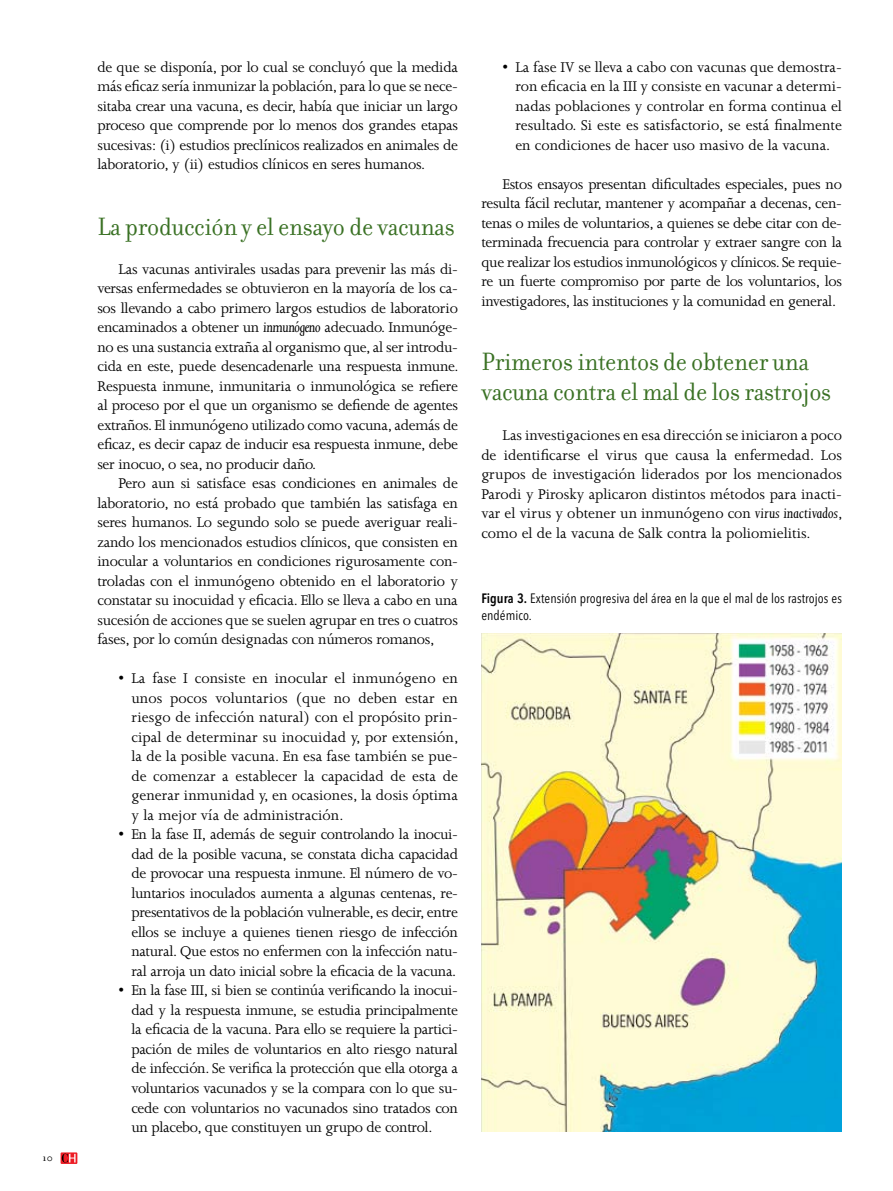
<style>
.page{position:relative;width:893px;height:1191px;background:#fff}
.page>*{position:absolute;margin:0;border:0;box-sizing:border-box;transform-origin:0 0}
.t1{font:27px/30px "Filosofia";letter-spacing:-.01em;color:#3a7124;scale:.95 1}
.t2{font:16.2px/19.5px "Joanna";letter-spacing:-.015em;color:#000;text-align:justify}
.t3{font:condensed 13.5px/16.5px "Avenir Next LT Pro";letter-spacing:.005em;color:#000}
.t4{font:11.25px "Filosofia";color:#000}
.s1{font-style:italic}
.s2{font-weight:600}
</style>
<div class="page">
<img style="left:481px;top:634px;width:361px;height:497px">
<svg style="left:61px;top:1152px;width:16px;height:12px"></svg>
<svg style="left:62px;top:1153px;width:14px;height:9px"></svg>
<p class="t4" style="left:43px;top:1151px;width:12px">10</p>
<p class="t2" style="left:97px;top:57px;width:362px">de que se disponía, por lo cual se concluyó que la medida más eficaz sería inmunizar la población, para lo que se nece&shy;sitaba crear una vacuna, es decir, había que iniciar un largo proceso que comprende por lo menos dos grandes etapas sucesivas: (i) estudios preclínicos realizados en animales de laboratorio, y (ii) estudios clínicos en seres humanos.</p>
<h1 class="t1" style="left:97px;top:211px;width:378px">La producción y el ensayo de vacunas</h1>
<p class="t2" style="left:97px;top:259px;width:363px;text-indent:21px">Las vacunas antivirales usadas para prevenir las más di&shy;versas enfermedades se obtuvieron en la mayoría de los ca&shy;sos llevando a cabo primero largos estudios de laboratorio encaminados a obtener un <span class="s1">inmunógeno</span> adecuado. Inmunóge&shy;no es una sustancia extraña al organismo que, al ser introdu&shy;cida en este, puede desencadenarle una respuesta inmune.<br>Respuesta inmune, inmunitaria o inmunológica se refiere al proceso por el que un organismo se defiende de agentes extraños. El inmunógeno utilizado como vacuna, además de eficaz, es decir capaz de inducir esa respuesta inmune, debe ser inocuo, o sea, no producir daño.</p>
<p class="t2" style="left:97px;top:473px;width:362px;text-indent:21px">Pero aun si satisface esas condiciones en animales de laboratorio, no está probado que también las satisfaga en seres humanos. Lo segundo solo se puede averiguar reali&shy;zando los mencionados estudios clínicos, que consisten en inocular a voluntarios en condiciones rigurosamente con&shy;troladas con el inmunógeno obtenido en el laboratorio y constatar su inocuidad y eficacia. Ello se lleva a cabo en una sucesión de acciones que se suelen agrupar en tres o cuatros fases, por lo común designadas con números romanos,</p>
<p class="t2" style="left:131px;top:669px;width:329px;text-indent:-13px">• La fase I consiste en inocular el inmunógeno en unos pocos voluntarios (que no deben estar en riesgo de infección natural) con el propósito prin&shy;cipal de determinar su inocuidad y, por extensión, la de la posible vacuna. En esa fase también se pue&shy;de comenzar a establecer la capacidad de esta de generar inmunidad y, en ocasiones, la dosis óptima y la mejor vía de administración.</p>
<p class="t2" style="left:131px;top:825px;width:328px;text-indent:-13px">• En la fase II, además de seguir controlando la inocui&shy;dad de la posible vacuna, se constata dicha capacidad de provocar una respuesta inmune. El número de vo&shy;luntarios inoculados aumenta a algunas centenas, re&shy;presentativos de la población vulnerable, es decir, entre ellos se incluye a quienes tienen riesgo de infección natural. Que estos no enfermen con la infección natu&shy;ral arroja un dato inicial sobre la eficacia de la vacuna.</p>
<p class="t2" style="left:131px;top:981px;width:328px;text-indent:-13px">• En la fase III, si bien se continúa verificando la inocui&shy;dad y la respuesta inmune, se estudia principalmente la eficacia de la vacuna. Para ello se requiere la partici&shy;pación de miles de voluntarios en alto riesgo natural de infección. Se verifica la protección que ella otorga a voluntarios vacunados y se la compara con lo que su&shy;cede con voluntarios no vacunados sino tratados con un placebo, que constituyen un grupo de control.</p>
<p class="t2" style="left:515px;top:57px;width:328px;text-indent:-13px">• La fase IV se lleva a cabo con vacunas que demostra&shy;ron eficacia en la III y consiste en vacunar a determi&shy;nadas poblaciones y controlar en forma continua el resultado. Si este es satisfactorio, se está finalmente en condiciones de hacer uso masivo de la vacuna.</p>
<p class="t2" style="left:481px;top:174px;width:362px;text-indent:21px">Estos ensayos presentan dificultades especiales, pues no resulta fácil reclutar, mantener y acompañar a decenas, cen&shy;tenas o miles de voluntarios, a quienes se debe citar con de&shy;terminada frecuencia para controlar y extraer sangre con la que realizar los estudios inmunológicos y clínicos. Se requie&shy;re un fuerte compromiso por parte de los voluntarios, los investigadores, las instituciones y la comunidad en general.</p>
<h1 class="t1" style="left:481px;top:346px;width:370px">Primeros intentos de obtener una vacuna contra el mal de los rastrojos</h1>
<p class="t2" style="left:481px;top:425px;width:363px;text-indent:21px">Las investigaciones en esa dirección se iniciaron a poco de identificarse el virus que causa la enfermedad. Los grupos de investigación liderados por los mencionados Parodi y Pirosky aplicaron distintos métodos para inacti&shy;var el virus y obtener un inmunógeno con <span class="s1">virus inactivados</span>, como el de la vacuna de Salk contra la poliomielitis.</p>
<p class="t3" style="left:481px;top:590px;width:362px"><span class="s2">Figura 3.</span> Extensión progresiva del área en la que el mal de los rastrojos es endémico.</p>
</div>
